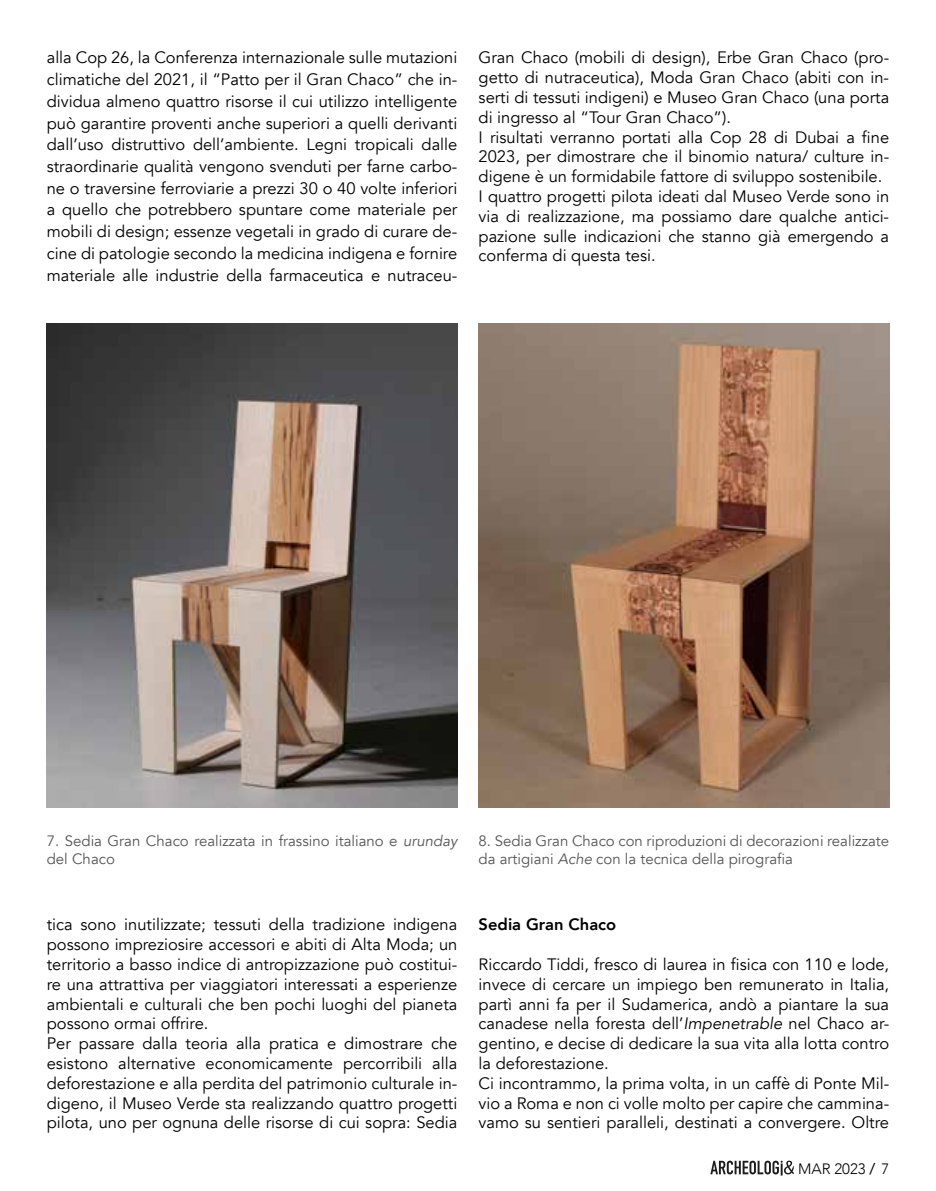
<style>
.page{position:relative;width:936px;height:1191px;background:#fff}
.page>*{position:absolute;margin:0;border:0;box-sizing:border-box;transform-origin:0 0}
.t1{font:16.5px/19.8px "Avenir";color:#000}
.t2{font:800 16.5px "Avenir";color:#000}
.t3{font:15px/18px "Avenir";color:#575656}
.t4{font:300 15px "Avenir";color:#000}
.s1{font-style:italic}
.s2{font-weight:500}
</style>
<div class="page">
<svg style="left:710px;top:1160px;width:83px;height:15px"></svg>
<img style="left:478px;top:324px;width:411px;height:484px">
<img style="left:47px;top:324px;width:410px;height:484px">
<p class="t1" style="left:47px;top:47px;width:412px;line-height:21.8px;text-align:justify">alla Cop 26, la Conferenza internazionale sulle mutazioni climatiche del 2021, il “Patto per il Gran Chaco” che in&shy;dividua almeno quattro risorse il cui utilizzo intelligente può garantire proventi anche superiori a quelli derivanti dall’uso distruttivo dell’ambiente. Legni tropicali dalle straordinarie qualità vengono svenduti per farne carbo&shy;ne o traversine ferroviarie a prezzi 30 o 40 volte inferiori a quello che potrebbero spuntare come materiale per mobili di design; essenze vegetali in grado di curare de&shy;cine di patologie secondo la medicina indigena e fornire materiale alle industrie della farmaceutica e nutraceu-</p>
<p class="t1" style="left:478px;top:48px;width:412px">Gran Chaco (mobili di design), Erbe Gran Chaco (pro&shy;getto di nutraceutica), Moda Gran Chaco (abiti con in&shy;serti di tessuti indigeni) e Museo Gran Chaco (una porta di ingresso al “Tour Gran Chaco”).<br>I risultati verranno portati alla Cop 28 di Dubai a fine 2023, per dimostrare che il binomio natura/ culture in&shy;digene è un formidabile fattore di sviluppo sostenibile.<br>I quattro progetti pilota ideati dal Museo Verde sono in via di realizzazione, ma possiamo dare qualche antici&shy;pazione sulle indicazioni che stanno già emergendo a conferma di questa tesi.</p>
<p class="t3" style="left:47px;top:832px;width:412px">7. Sedia Gran Chaco realizzata in frassino italiano e <span class="s1">urunday </span>del Chaco</p>
<p class="t3" style="left:478px;top:832px;width:412px">8. Sedia Gran Chaco con riproduzioni di decorazioni realizzate da artigiani <span class="s1">Ache</span> con la tecnica della pirografia</p>
<p class="t1" style="left:47px;top:915px;width:412px">tica sono inutilizzate; tessuti della tradizione indigena possono impreziosire accessori e abiti di Alta Moda; un territorio a basso indice di antropizzazione può costitui&shy;re una attrattiva per viaggiatori interessati a esperienze ambientali e culturali che ben pochi luoghi del pianeta possono ormai offrire.<br>Per passare dalla teoria alla pratica e dimostrare che esistono alternative economicamente percorribili alla deforestazione e alla perdita del patrimonio culturale in&shy;digeno, il Museo Verde sta realizzando quattro progetti pilota, uno per ognuna delle risorse di cui sopra: Sedia</p>
<p class="t2" style="left:478px;top:914px;width:139px">Sedia Gran Chaco</p>
<p class="t1" style="left:478px;top:955px;width:412px">Riccardo Tiddi, fresco di laurea in fisica con 110 e lode, invece di cercare un impiego ben remunerato in Italia, partì anni fa per il Sudamerica, andò a piantare la sua canadese nella foresta dell’<span class="s1">Impenetrable</span> nel Chaco ar&shy;gentino, e decise di dedicare la sua vita alla lotta contro la deforestazione.<br>Ci incontrammo, la prima volta, in un caffè di Ponte Mil&shy;vio a Roma e non ci volle molto per capire che cammina&shy;vamo su sentieri paralleli, destinati a convergere. Oltre</p>
<p class="t4" style="left:798px;top:1159px;width:93px">MAR 2023 <span class="s2">/</span> 7</p>
</div>
